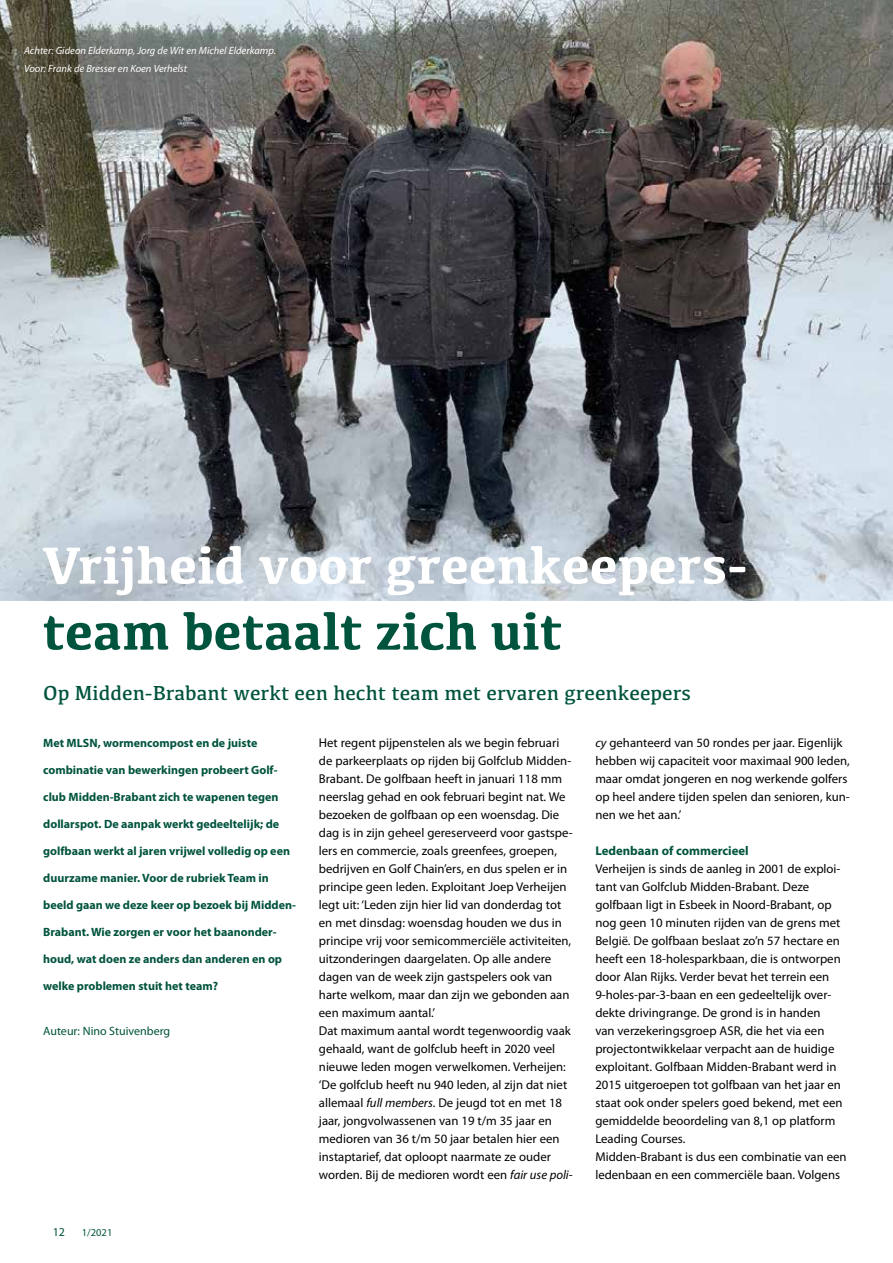
<style>
.page{position:relative;width:893px;height:1263px;background:#fff}
.page>*{position:absolute;margin:0;border:0;box-sizing:border-box;transform-origin:0 0}
.t1{font:700 54px "Kefa";color:#fff}
.t2{font:700 54px "Kefa";color:#00533d}
.t3{font:21px "Kefa";color:#00533d}
.t4{font:12.75px/18px "Myriad Pro";color:#000}
.t5{font:700 12.75px "Myriad Pro";color:#00533d}
.t6{font:700 12px "Myriad Pro";color:#00533d}
.t7{font:12px "Myriad Pro";color:#00533d}
.t8{font:italic 10.5px/18px "Myriad Pro";color:#fff}
.t9{font:10.5px "Myriad Pro";color:#00533d}
.s1{font-style:italic}
</style>
<div class="page">
<img style="left:0;top:0;width:893px;height:600px">
<p class="t8" style="left:24px;top:41px;width:253px">Achter: Gideon Elderkamp, Jorg de Wit en Michel Elderkamp.<br>Voor: Frank de Bresser en Koen Verhelst</p>
<h1 class="t1" style="left:43px;top:529px;width:706px">Vrijheid voor greenkeepers-</h1>
<h1 class="t2" style="left:43px;top:595px;width:521px">team betaalt zich uit</h1>
<h2 class="t3" style="left:43px;top:679px;width:649px">Op Midden-Brabant werkt een hecht team met ervaren greenkeepers</h2>
<p class="t6" style="left:43px;top:735px;width:216px">Met MLSN, wormencompost en de juiste</p>
<p class="t6" style="left:43px;top:762px;width:236px">combinatie van bewerkingen probeert Golf-</p>
<p class="t6" style="left:43px;top:789px;width:237px">club Midden-Brabant zich te wapenen tegen</p>
<p class="t6" style="left:43px;top:816px;width:237px">dollarspot. De aanpak werkt gedeeltelijk; de</p>
<p class="t6" style="left:43px;top:843px;width:248px">golfbaan werkt al jaren vrijwel volledig op een</p>
<p class="t6" style="left:43px;top:870px;width:227px">duurzame manier. Voor de rubriek Team in</p>
<p class="t6" style="left:43px;top:897px;width:254px">beeld gaan we deze keer op bezoek bij Midden-</p>
<p class="t6" style="left:43px;top:924px;width:235px">Brabant. Wie zorgen er voor het baanonder-</p>
<p class="t6" style="left:43px;top:951px;width:240px">houd, wat doen ze anders dan anderen en op</p>
<p class="t6" style="left:43px;top:978px;width:176px">welke problemen stuit het team?</p>
<p class="t7" style="left:43px;top:1024px;width:128px">Auteur: Nino Stuivenberg</p>
<p class="t7" style="left:53px;top:1224px;width:14px">12</p>
<p class="t9" style="left:82px;top:1226px;width:32px">1/2021</p>
<p class="t4" style="left:319px;top:734px;width:255px">Het regent pijpenstelen als we begin februari de parkeerplaats op rijden bij Golfclub Midden-Brabant. De golfbaan heeft in januari 118 mm neerslag gehad en ook februari begint nat. We bezoeken de golfbaan op een woensdag. Die dag is in zijn geheel gereserveerd voor gastspe&shy;lers en commercie, zoals greenfees, groepen, bedrijven en Golf Chain’ers, en dus spelen er in principe geen leden. Exploitant Joep Verheijen legt uit: ‘Leden zijn hier lid van donderdag tot en met dinsdag: woensdag houden we dus in principe vrij voor semicommerciële activiteiten, uitzonderingen daargelaten. Op alle andere dagen van de week zijn gastspelers ook van harte welkom, maar dan zijn we gebonden aan een maximum aantal.’<br>Dat maximum aantal wordt tegenwoordig vaak gehaald, want de golfclub heeft in 2020 veel nieuwe leden mogen verwelkomen. Verheijen: ‘De golfclub heeft nu 940 leden, al zijn dat niet allemaal <span class="s1">full members</span>. De jeugd tot en met 18 jaar, jongvolwassenen van 19 t/m 35 jaar en medioren van 36 t/m 50 jaar betalen hier een instaptarief, dat oploopt naarmate ze ouder worden. Bij de medioren wordt een <span class="s1">fair use poli-</span></p>
<p class="t4" style="left:595px;top:734px;width:256px"><span class="s1">cy</span> gehanteerd van 50 rondes per jaar. Eigenlijk hebben wij capaciteit voor maximaal 900 leden, maar omdat jongeren en nog werkende golfers op heel andere tijden spelen dan senioren, kun&shy;nen we het aan.’</p>
<p class="t5" style="left:595px;top:842px;width:155px">Ledenbaan of commercieel</p>
<p class="t4" style="left:595px;top:860px;width:253px">Verheijen is sinds de aanleg in 2001 de exploi&shy;tant van Golfclub Midden-Brabant. Deze golfbaan ligt in Esbeek in Noord-Brabant, op nog geen 10 minuten rijden van de grens met België. De golfbaan beslaat zo’n 57 hectare en heeft een 18-holesparkbaan, die is ontworpen door Alan Rijks. Verder bevat het terrein een 9-holes-par-3-baan en een gedeeltelijk over&shy;dekte drivingrange. De grond is in handen<br>van verzekeringsgroep ASR, die het via een projectontwikkelaar verpacht aan de huidige exploitant. Golfbaan Midden-Brabant werd in 2015 uitgeroepen tot golfbaan van het jaar en staat ook onder spelers goed bekend, met een gemiddelde beoordeling van 8,1 op platform Leading Courses.<br>Midden-Brabant is dus een combinatie van een ledenbaan en een commerciële baan. Volgens</p>
</div>
